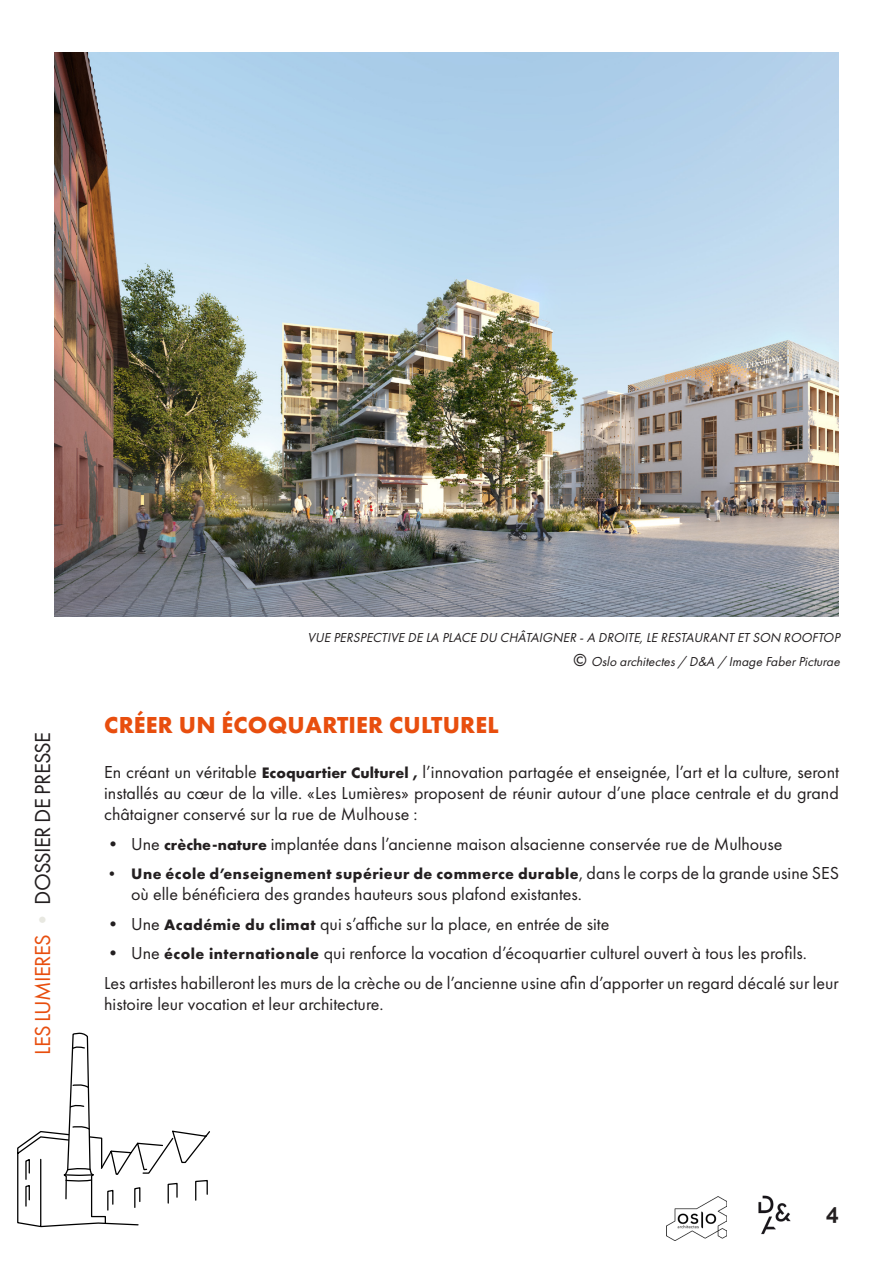
<style>
.page{position:relative;width:893px;height:1263px;background:#fff}
.page>*{position:absolute;margin:0;border:0;box-sizing:border-box;transform-origin:0 0}
.t1{font:700 24px "Futura PT";letter-spacing:.01em;color:#e84e0e}
.t2{font:22.5px "Futura PT";letter-spacing:-.03em;color:#231f20}
.t3{font:700 22.5px "Raleway";color:#231f20}
.t4{font:18px/21px "Futura PT";color:#231f20;text-align:justify}
.t5{font:700 15.75px "Futura PT";letter-spacing:.03em;color:#231f20}
.t6{font:italic 13.5px "Futura PT";color:#231f20}
.s1{color:#e84e0e}
.s2{color:#e8e8e1}
.s3{font-style:normal;font-size:18px}
.s4{font-weight:700;font-size:15.75px}
.s5{font-weight:400;font-size:18px}
</style>
<div class="page">
<img style="left:667px;top:1196px;width:59px;height:44px">
<img style="left:758px;top:1195px;width:33px;height:40px">
<svg style="left:17px;top:1032px;width:193px;height:196px"></svg>
<img style="left:54px;top:53px;width:785px;height:564px">
<p class="t2" style="left:29px;top:1055px;width:324px;rotate:-90deg"><span class="s1">LES LUMIERES</span> <span class="s2">•</span> DOSSIER DE PRESSE</p>
<p class="t6" style="left:308px;top:629px;width:537px">VUE PERSPECTIVE DE LA PLACE DU CHÂTAIGNER -A DROITE,LE RESTAURANT ET SON ROOFTOP</p>
<p class="t6" style="left:574px;top:653px;width:271px"><span class="s3">©</span> Oslo architectes/ D&amp;A / Image FaberPicturae</p>
<p class="t1" style="left:104px;top:710px;width:396px">CRÉER UN ÉCOQUARTIER CULTUREL</p>
<p class="t4" style="left:104px;top:762px;width:736px">En créant un véritable <span class="s4">Ecoquartier Culturel ,</span> l’innovation partagée et enseignée, l’art et la culture, seront installés au cœur de la ville. «Les Lumières» proposent de réunir autour d’une place centrale et du grand châtaigner conservé sur la rue de Mulhouse :</p>
<p class="t4" style="left:104px;top:833px;width:680px">• Une <span class="s4">crèche-nature</span> implantée dans l’ancienne maison alsacienne conservée rue de Mulhouse</p>
<p class="t5" style="left:104px;top:864px;width:736px">• Une école d’enseignement supérieur de commerce durable<span class="s5">, dans le corps de la grande usine SES</span></p>
<p class="t4" style="left:131px;top:884px;width:452px">où elle bénéficiera des grandes hauteurs sous plafond existantes.</p>
<p class="t4" style="left:104px;top:913px;width:507px">• Une <span class="s4">Académie du climat</span> qui s’affiche sur la place, en entrée de site</p>
<p class="t4" style="left:104px;top:943px;width:704px">• Une <span class="s4">école internationale</span> qui renforce la vocation d’écoquartier culturel ouvert à tous les profils.</p>
<p class="t4" style="left:104px;top:972px;width:736px">Les artistes habilleront les murs de la crèche ou de l’ancienne usine afin d’apporter un regard décalé sur leur histoire leur vocation et leur architecture.</p>
<p class="t3" style="left:826px;top:1199px;width:14px">4</p>
</div>
